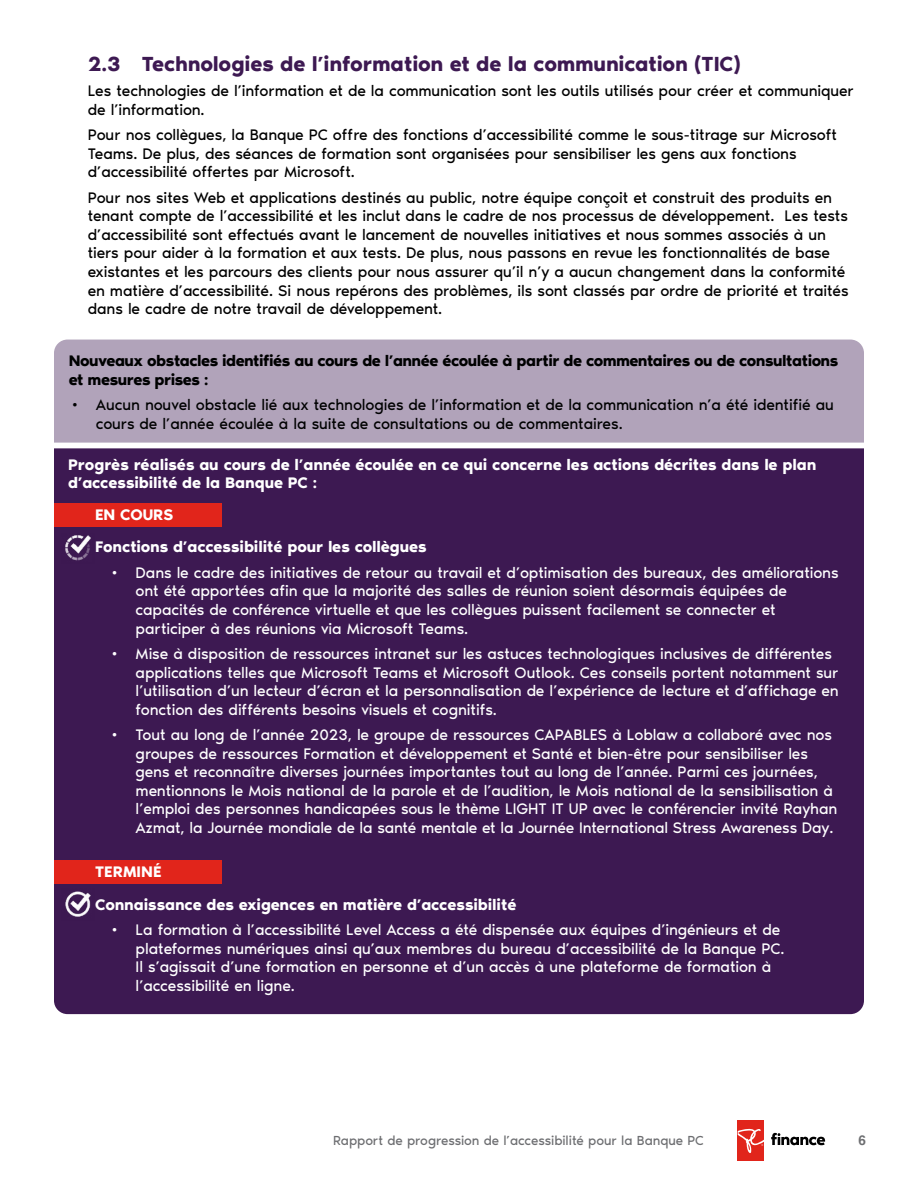
<style>
.page{position:relative;width:918px;height:1188px;background:#fff}
.page>*{position:absolute;margin:0;border:0;box-sizing:border-box;transform-origin:0 0}
.subtitle_h3{font:600 21px "Noir Pro";letter-spacing:-.01em;color:#3d1952}
.t1{font:15.75px/18.6px "Noir Pro";letter-spacing:-.01em;color:#fff}
.Paragraph_Style_1{font:15.75px/18.6px "Noir Pro";letter-spacing:-.01em;color:#000}
.Paragraph_Style_1-2{font:600 15.75px/18.6px "Noir Pro";letter-spacing:-.01em;color:#fff}
.t2{font:15.75px/18.6px "Noir Pro";letter-spacing:-.01em;color:#000101}
.Paragraph_Style_1-3{font:600 15.75px/18.6px "Noir Pro";letter-spacing:-.035em;color:#000101}
.t3{font:13.5px "Noir Pro";letter-spacing:-.01em;color:#6d6e71}
.t4{font:700 13.5px "Helvetica";color:#6d6e71}
</style>
<div class="page">
<div style="left:738px;top:1121px;width:26px;height:40px;background:#e1251b"></div>
<svg style="left:771px;top:1133px;width:54px;height:12px"></svg>
<svg style="left:738px;top:1129px;width:26px;height:24px"></svg>
<div style="left:54px;top:448px;width:810px;height:566px;background:#3d1952"></div>
<div style="left:54px;top:503px;width:167px;height:23px;background:#e1251b"></div>
<div style="left:54px;top:860px;width:167px;height:24px;background:#e1251b"></div>
<div style="left:54px;top:340px;width:810px;height:103px;background:#b1a3ba"></div>
<img style="left:61px;top:889px;width:34px;height:32px">
<img style="left:61px;top:533px;width:34px;height:31px">
<h3 class="subtitle_h3" style="left:88px;top:47px;width:655px">2.3 Technologies de l’information et de la communication (TIC)</h3>
<p class="Paragraph_Style_1" style="left:88px;top:81px;width:767px">Les technologies de l’information et de la communication sont les outils utilisés pour créer et communiquer de l’information.</p>
<p class="Paragraph_Style_1" style="left:88px;top:124px;width:751px">Pour nos collègues, la Banque PC offre des fonctions d’accessibilité comme le sous-titrage sur Microsoft<br>Teams. De plus, des séances de formation sont organisées pour sensibiliser les gens aux fonctions d’accessibilité offertes par Microsoft.</p>
<p class="Paragraph_Style_1" style="left:88px;top:187px;width:763px">Pour nos sites Web et applications destinés au public, notre équipe conçoit et construit des produits en tenant compte de l’accessibilité et les inclut dans le cadre de nos processus de développement. Les tests d’accessibilité sont effectués avant le lancement de nouvelles initiatives et nous sommes associés à un tiers pour aider à la formation et aux tests. De plus, nous passons en revue les fonctionnalités de base existantes et les parcours des clients pour nous assurer qu’il n’y a aucun changement dans la conformité en matière d’accessibilité. Si nous repérons des problèmes, ils sont classés par ordre de priorité et traités dans le cadre de notre travail de développement.</p>
<p class="Paragraph_Style_1-3" style="left:69px;top:350px;width:771px">Nouveaux obstacles identifiés au cours de l’année écoulée à partir de commentaires ou de consultations et mesures prises :</p>
<p class="t2" style="left:96px;top:394px;width:740px;text-indent:-27px">• Aucun nouvel obstacle lié aux technologies de l’information et de la communication n’a été identifié au cours de l’année écoulée à la suite de consultations ou de commentaires.</p>
<p class="Paragraph_Style_1-2" style="left:68px;top:454px;width:750px">Progrès réalisés au cours de l’année écoulée en ce qui concerne les actions décrites dans le plan d’accessibilité de la Banque PC :</p>
<p class="Paragraph_Style_1-2" style="left:95px;top:505px;width:80px">EN COURS</p>
<p class="Paragraph_Style_1-2" style="left:68px;top:537px;width:360px">• Fonctions d’accessibilité pour les collègues</p>
<p class="t1" style="left:136px;top:562px;width:705px;text-indent:-27px">• Dans le cadre des initiatives de retour au travail et d’optimisation des bureaux, des améliorations ont été apportées afin que la majorité des salles de réunion soient désormais équipées de capacités de conférence virtuelle et que les collègues puissent facilement se connecter et participer à des réunions via Microsoft Teams.</p>
<p class="t1" style="left:136px;top:643px;width:705px;text-indent:-27px">• Mise à disposition de ressources intranet sur les astuces technologiques inclusives de différentes applications telles que Microsoft Teams et Microsoft Outlook. Ces conseils portent notamment sur l’utilisation d’un lecteur d’écran et la personnalisation de l’expérience de lecture et d’affichage en fonction des différents besoins visuels et cognitifs.</p>
<p class="t1" style="left:136px;top:724px;width:703px;text-indent:-27px">• Tout au long de l’année 2023, le groupe de ressources CAPABLES à Loblaw a collaboré avec nos groupes de ressources Formation et développement et Santé et bien-être pour sensibiliser les gens et reconnaître diverses journées importantes tout au long de l’année. Parmi ces journées, mentionnons le Mois national de la parole et de l’audition, le Mois national de la sensibilisation à l’emploi des personnes handicapées sous le thème LIGHT IT UP avec le conférencier invité Rayhan Azmat, la Journée mondiale de la santé mentale et la Journée International Stress Awareness Day.</p>
<p class="Paragraph_Style_1-2" style="left:95px;top:862px;width:68px">TERMINÉ</p>
<p class="Paragraph_Style_1-2" style="left:68px;top:894px;width:450px">• Connaissance des exigences en matière d’accessibilité</p>
<p class="t1" style="left:136px;top:919px;width:650px;text-indent:-27px">• La formation à l’accessibilité Level Access a été dispensée aux équipes d’ingénieurs et de plateformes numériques ainsi qu’aux membres du bureau d’accessibilité de la Banque PC.<br>Il s’agissait d’une formation en personne et d’un accès à une plateforme de formation à l’accessibilité en ligne.</p>
<p class="t3" style="left:333px;top:1131px;width:372px">Rapport de progression de l’accessibilité pour la Banque PC</p>
<p class="t4" style="left:858px;top:1132px;width:9px">6</p>
</div>
